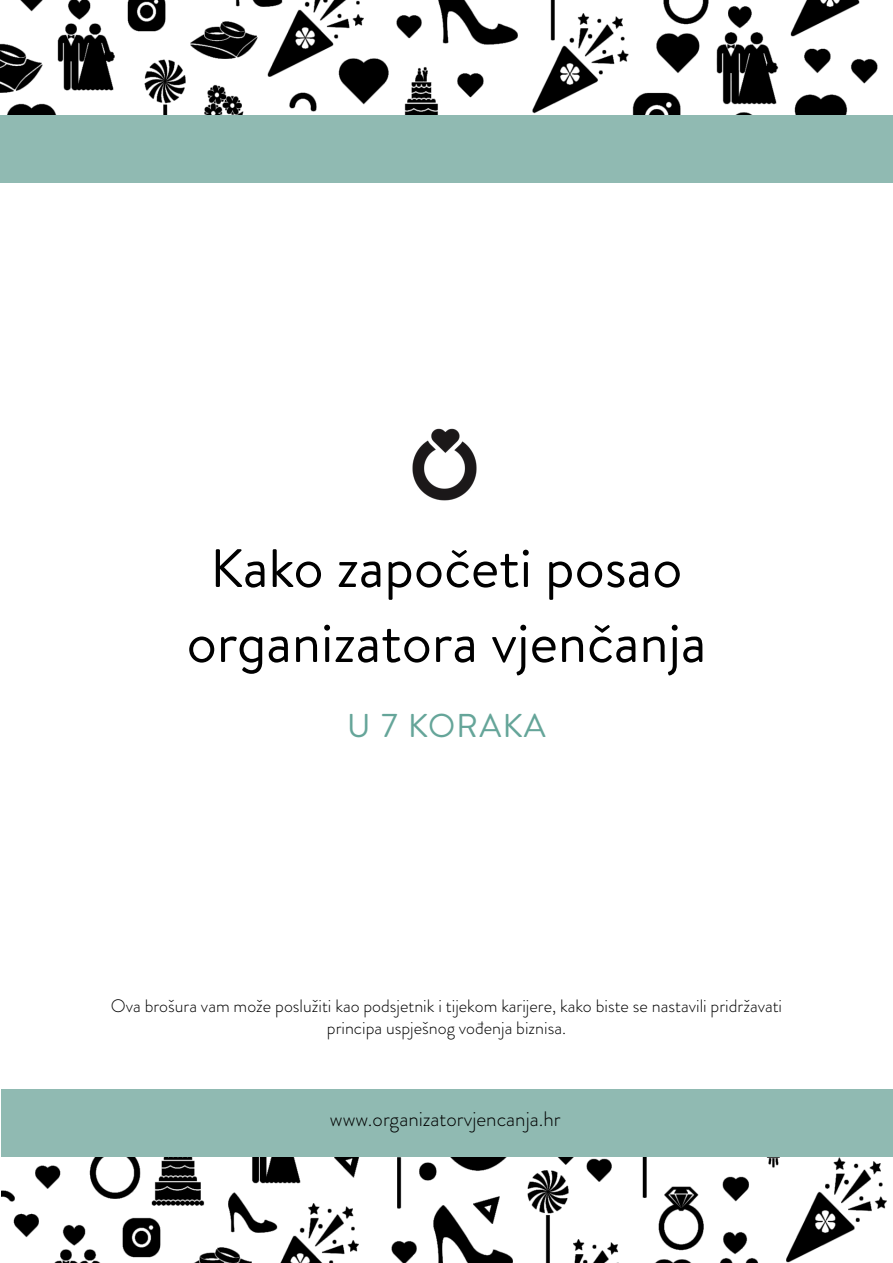
<style>
.page{position:relative;width:893px;height:1263px;background:#fff}
.page>*{position:absolute;margin:0;border:0;box-sizing:border-box;transform-origin:0 0}
.t1{font:54px/75px "Brandon Text";color:#000;text-align:center}
.t2{font:33px "Brandon Text";letter-spacing:.04em;color:#65a599}
.t3{font:300 21px "Brandon Grotesque";color:#000}
.t4{font:300 18px/22.5px "Brandon Grotesque";color:#000;text-align:center}
</style>
<div class="page">
<div style="left:0;top:115px;width:893px;height:68px;background:#90bab2"></div>
<div style="left:2px;top:1089px;width:891px;height:68px;background:#90bab2"></div>
<img style="left:412px;top:428px;width:65px;height:73px">
<img style="left:0;top:0;width:878px;height:115px">
<img style="left:2px;top:1157px;width:885px;height:106px">
<h1 class="t1" style="left:187px;top:529px;width:521px">Kako započeti posao organizatora vjenčanja</h1>
<h2 class="t2" style="left:347px;top:703px;width:200px">U 7 KORAKA</h2>
<p class="t4" style="left:111px;top:994px;width:673px">Ova brošura vam može poslužiti kao podsjetnik i tijekom karijere, kako biste se nastavili pridržavati principa uspješnog vođenja biznisa.</p>
<p class="t3" style="left:330px;top:1105px;width:232px">www.organizatorvjencanja.hr</p>
</div>
